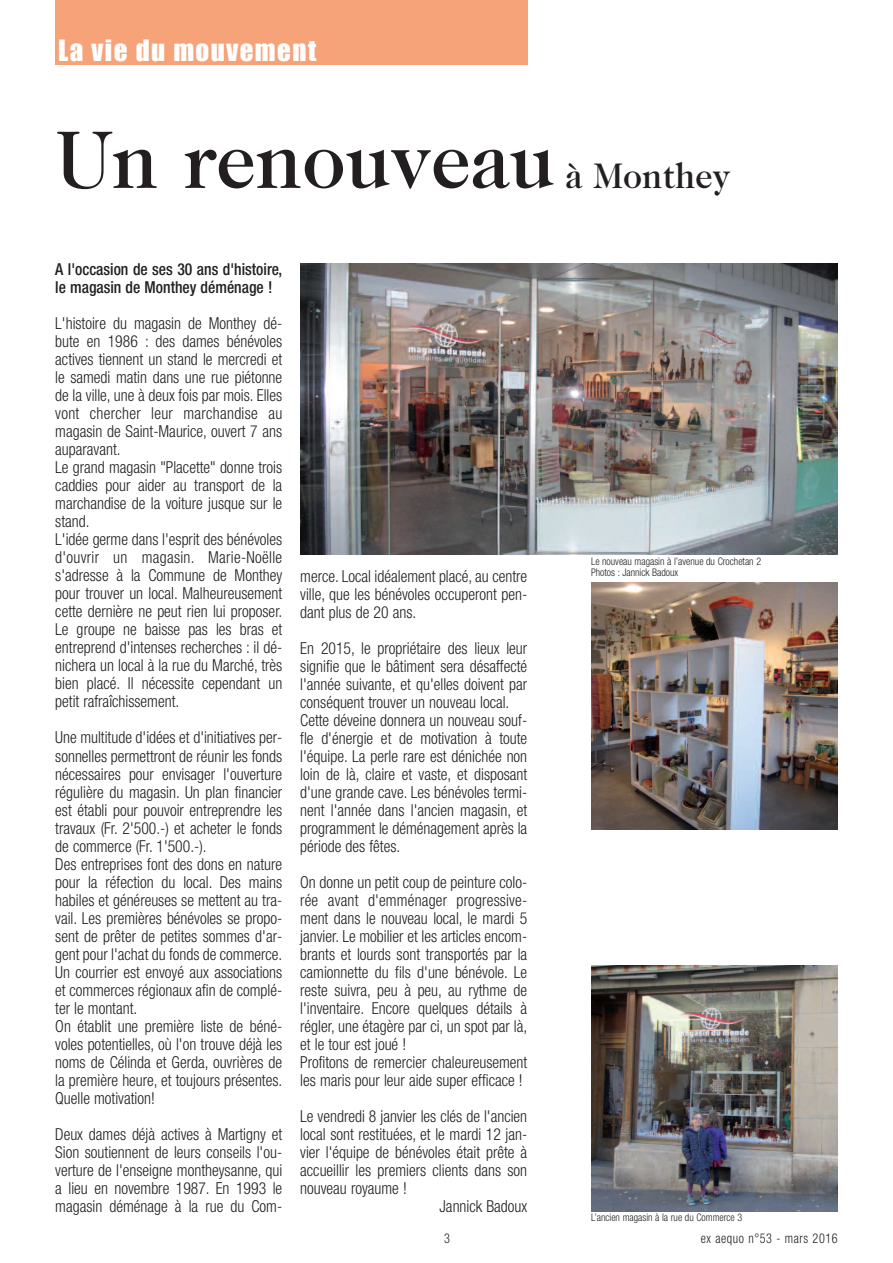
<style>
.page{position:relative;width:893px;height:1263px;background:#fff}
.page>*{position:absolute;margin:0;border:0;box-sizing:border-box;transform-origin:0 0}
.t1{font:500 82.5px "Caslon Two Twenty Four";color:#231f20;scale:.95 1}
.t2{font:500 36px "Caslon Two Twenty Four";color:#231f20;scale:.95 1}
.t3{font:27px "Impact";letter-spacing:.055em;color:#fff}
.t4{font:300 condensed 16.5px/18px "Helvetica Neue";color:#231f20;scale:.95 1}
.t5{font:500 condensed 16.5px/18px "Helvetica Neue";color:#231f20;scale:.95 1}
.t6{font:300 condensed 13.5px "Helvetica Neue";letter-spacing:.05em;color:#231f20;scale:.9 1}
.t7{font:300 condensed 10.5px/10.5px "Helvetica Neue";color:#231f20;scale:.95 1}
</style>
<div class="page">
<div style="left:55px;top:0;width:472px;height:65px;background:#f7a379"></div>
<img style="left:591px;top:965px;width:247px;height:247px">
<img style="left:300px;top:264px;width:538px;height:290px">
<img style="left:591px;top:583px;width:247px;height:246px">
<h3 class="t3" style="left:58px;top:34px;width:260px">La vie du mouvement</h3>
<h1 class="t1" style="left:55px;top:128px;width:527px">Un renouveau</h1>
<h2 class="t2" style="left:565px;top:161px;width:175px">à Monthey</h2>
<p class="t5" style="left:55px;top:262px;width:240px">A l'occasion de ses 30 ans d'histoire, le magasin de Monthey déménage !</p>
<p class="t4" style="left:55px;top:316px;width:240px">L'histoire du magasin de Monthey dé&shy;bute en 1986 : des dames bénévoles actives tiennent un stand le mercredi et le samedi matin dans une rue piétonne de la ville, une à deux fois par mois. Elles vont chercher leur marchandise au magasin de Saint-Maurice, ouvert 7 ans auparavant.<br>Le grand magasin "Placette" donne trois caddies pour aider au transport de la marchandise de la voiture jusque sur le stand.<br>L'idée germe dans l'esprit des bénévoles d'ouvrir un magasin. Marie-Noëlle s'adresse à la Commune de Monthey pour trouver un local. Malheureusement cette dernière ne peut rien lui proposer.<br>Le groupe ne baisse pas les bras et entreprend d'intenses recherches : il dé&shy;nichera un local à la rue du Marché, très bien placé. Il nécessite cependant un petit rafraîchissement.</p>
<p class="t4" style="left:55px;top:730px;width:240px">Une multitude d'idées et d'initiatives per&shy;sonnelles permettront de réunir les fonds nécessaires pour envisager l'ouverture régulière du magasin. Un plan financier est établi pour pouvoir entreprendre les travaux (Fr. 2'500.-) et acheter le fonds de commerce (Fr. 1'500.-).<br>Des entreprises font des dons en nature pour la réfection du local. Des mains habiles et généreuses se mettent au tra&shy;vail. Les premières bénévoles se propo&shy;sent de prêter de petites sommes d'ar&shy;gent pour l'achat du fonds de commerce.<br>Un courrier est envoyé aux associations et commerces régionaux afin de complé&shy;ter le montant.<br>On établit une première liste de béné&shy;voles potentielles, où l'on trouve déjà les noms de Célinda et Gerda, ouvrières de la première heure, et toujours présentes.<br>Quelle motivation!</p>
<p class="t4" style="left:55px;top:1126px;width:240px;text-align:justify">Deux dames déjà actives à Martigny et Sion soutiennent de leurs conseils l'ou&shy;verture de l'enseigne montheysanne, qui a lieu en novembre 1987. En 1993 le magasin déménage à la rue du Com-</p>
<p class="t4" style="left:300px;top:569px;width:240px;text-align:justify">merce. Local idéalement placé, au centre ville, que les bénévoles occuperont pen&shy;dant plus de 20 ans.</p>
<p class="t4" style="left:300px;top:641px;width:240px">En 2015, le propriétaire des lieux leur signifie que le bâtiment sera désaffecté l'année suivante, et qu'elles doivent par conséquent trouver un nouveau local.<br>Cette déveine donnera un nouveau souf&shy;fle d'énergie et de motivation à toute l'équipe. La perle rare est dénichée non loin de là, claire et vaste, et disposant d'une grande cave. Les bénévoles termi&shy;nent l'année dans l'ancien magasin, et programment le déménagement après la période des fêtes.</p>
<p class="t4" style="left:300px;top:875px;width:240px">On donne un petit coup de peinture colo&shy;rée avant d'emménager progressive&shy;ment dans le nouveau local, le mardi 5 janvier. Le mobilier et les articles encom&shy;brants et lourds sont transportés par la camionnette du fils d'une bénévole. Le reste suivra, peu à peu, au rythme de l'inventaire. Encore quelques détails à régler, une étagère par ci, un spot par là, et le tour est joué !<br>Profitons de remercier chaleureusement les maris pour leur aide super efficace !</p>
<p class="t4" style="left:300px;top:1109px;width:240px">Le vendredi 8 janvier les clés de l'ancien</p>
<p class="t4" style="left:300px;top:1127px;width:240px">local sont restituées, et le mardi 12 jan-</p>
<p class="t4" style="left:300px;top:1145px;width:240px">vier l'équipe de bénévoles était prête à</p>
<p class="t4" style="left:300px;top:1163px;width:240px">accueillir les premiers clients dans son</p>
<p class="t4" style="left:300px;top:1181px;width:114px">nouveau royaume !</p>
<p class="t4" style="left:440px;top:1199px;width:94px">Jannick Badoux</p>
<p class="t6" style="left:444px;top:1233px;width:8px">3</p>
<p class="t7" style="left:591px;top:557px;width:180px">Le nouveau magasin à l’avenue du Crochetan 2<br>Photos : Jannick Badoux</p>
<p class="t7" style="left:591px;top:1213px;width:161px">L’ancien magasin à la rue du Commerce 3</p>
<p class="t6" style="left:701px;top:1233px;width:154px">ex aequo n°53 - mars 2016</p>
</div>
